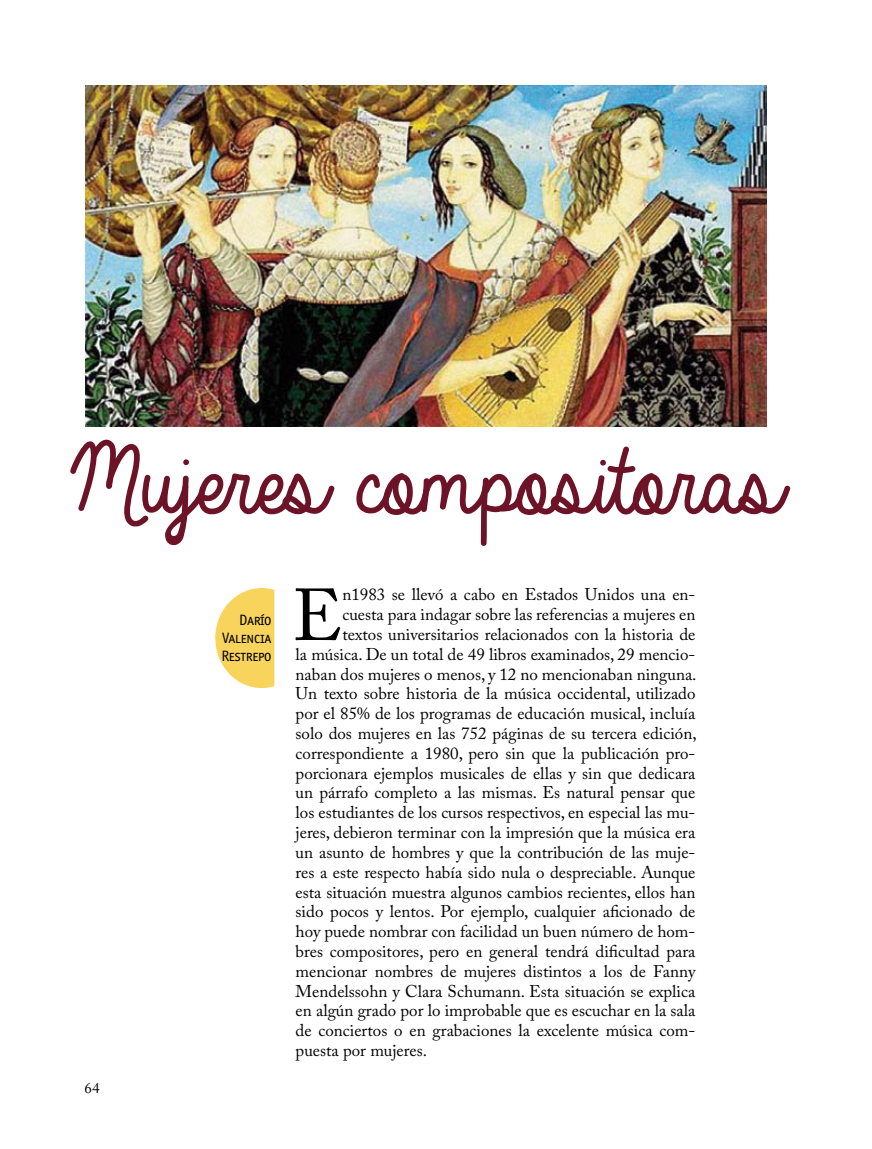
<style>
.page{position:relative;width:872px;height:1149px;background:#fff}
.page>*{position:absolute;margin:0;border:0;box-sizing:border-box;transform-origin:0 0}
.t1{font:106.5px "Always In My Heart";color:#6c1327}
.t2{font:72.6px "Adobe Caslon Pro";color:#000}
.t3{font:16.95px "Adobe Caslon Pro";color:#000}
.t4{font:15px/18px "Officina Sans ITC Book SC";letter-spacing:-.025em;color:#000;text-align:justify}
.t5{font:15px "Adobe Caslon Pro";color:#000}
</style>
<div class="page">
<img style="left:85px;top:85px;width:681px;height:341px">
<svg style="left:215px;top:588px;width:59px;height:99px"></svg>
<h1 class="t1" style="left:55px;top:423px;width:709px">Mujeres compositoras</h1>
<p class="t5" style="left:84px;top:1078px;width:16px">64</p>
<p class="t4" style="left:221px;top:611px;width:52px;text-indent:18px">Darío Valencia Restrepo</p>
<h2 class="t2" style="left:292px;top:572px;width:52px">E</h2>
<p class="t3" style="left:342px;top:584px;width:354px">n1983 se llevó a cabo en Estados Unidos una en-</p>
<p class="t3" style="left:342px;top:604px;width:354px">cuesta para indagar sobre las referencias a mujeres en</p>
<p class="t3" style="left:342px;top:624px;width:354px">textos universitarios relacionados con la historia de</p>
<p class="t3" style="left:296px;top:643px;width:401px">la música. De un total de 49 libros examinados, 29 mencio-</p>
<p class="t3" style="left:296px;top:663px;width:402px">naban dos mujeres o menos, y 12 no mencionaban ninguna.</p>
<p class="t3" style="left:296px;top:683px;width:401px">Un texto sobre historia de la música occidental, utilizado</p>
<p class="t3" style="left:296px;top:703px;width:401px">por el 85% de los programas de educación musical, incluía</p>
<p class="t3" style="left:296px;top:723px;width:402px">solo dos mujeres en las 752 páginas de su tercera edición,</p>
<p class="t3" style="left:296px;top:742px;width:401px">correspondiente a 1980, pero sin que la publicación pro-</p>
<p class="t3" style="left:296px;top:762px;width:401px">porcionara ejemplos musicales de ellas y sin que dedicara</p>
<p class="t3" style="left:296px;top:782px;width:401px">un párrafo completo a las mismas. Es natural pensar que</p>
<p class="t3" style="left:296px;top:802px;width:401px">los estudiantes de los cursos respectivos, en especial las mu-</p>
<p class="t3" style="left:296px;top:822px;width:401px">jeres, debieron terminar con la impresión que la música era</p>
<p class="t3" style="left:296px;top:841px;width:401px">un asunto de hombres y que la contribución de las muje-</p>
<p class="t3" style="left:296px;top:861px;width:401px">res a este respecto había sido nula o despreciable. Aunque</p>
<p class="t3" style="left:296px;top:881px;width:401px">esta situación muestra algunos cambios recientes, ellos han</p>
<p class="t3" style="left:296px;top:901px;width:401px">sido pocos y lentos. Por ejemplo, cualquier aficionado de</p>
<p class="t3" style="left:296px;top:921px;width:401px">hoy puede nombrar con facilidad un buen número de hom-</p>
<p class="t3" style="left:296px;top:940px;width:401px">bres compositores, pero en general tendrá dificultad para</p>
<p class="t3" style="left:296px;top:960px;width:401px">mencionar nombres de mujeres distintos a los de Fanny</p>
<p class="t3" style="left:296px;top:980px;width:401px">Mendelssohn y Clara Schumann. Esta situación se explica</p>
<p class="t3" style="left:296px;top:1000px;width:401px">en algún grado por lo improbable que es escuchar en la sala</p>
<p class="t3" style="left:296px;top:1020px;width:401px">de conciertos o en grabaciones la excelente música com-</p>
<p class="t3" style="left:296px;top:1039px;width:133px">puesta por mujeres.</p>
</div>
